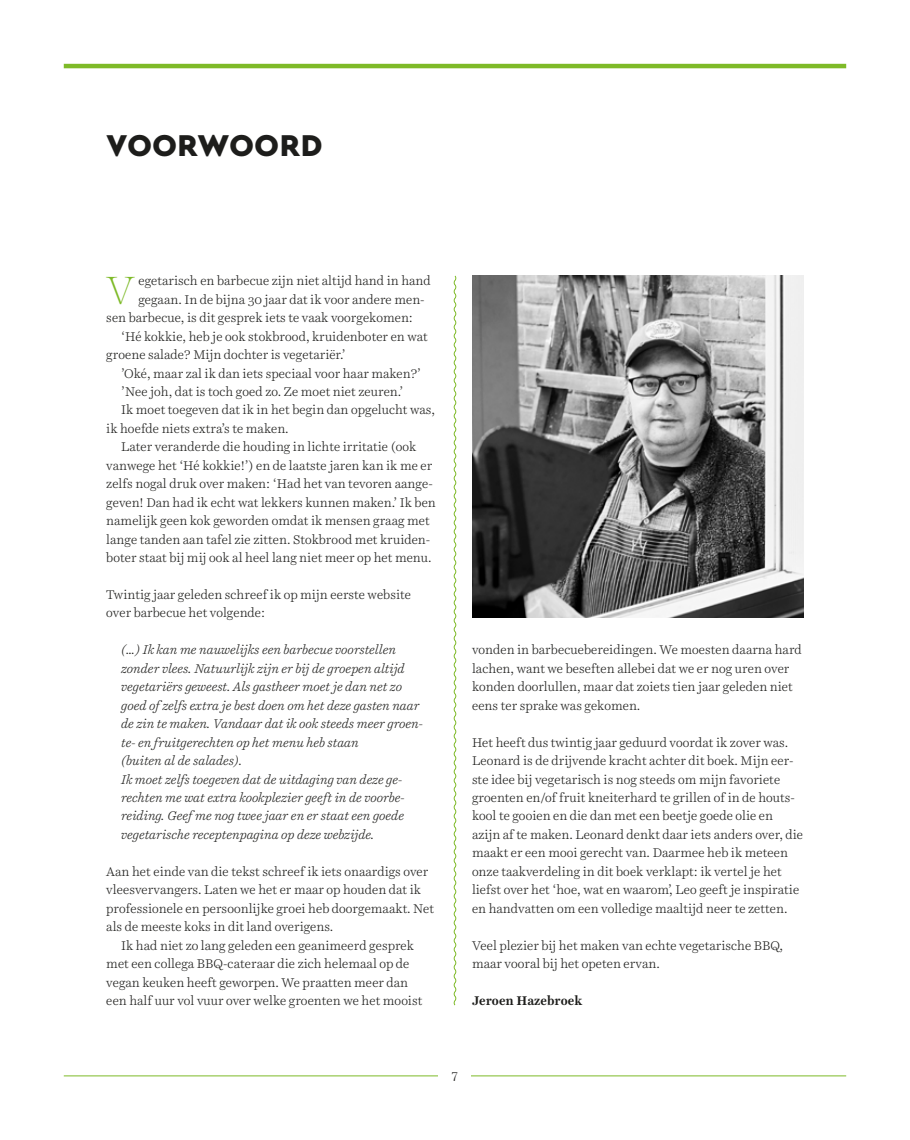
<style>
.page{position:relative;width:910px;height:1140px;background:#fff}
.page>*{position:absolute;margin:0;border:0;box-sizing:border-box;transform-origin:0 0}
.brood0{font:100 39.9px "Harriet Display";color:#7eba28}
.kop_1-new{font:900 31.5px "Cera GR";letter-spacing:.02em;color:#1d1d1b}
.brood2{font:300 12.75px/18.5px "Harriet Text";color:#1d1d1b}
.brood1{font:300 12.75px/18.5px "Harriet Text";color:#1d1d1b}
.brood_opsom{font:italic 300 12.75px/18.5px "Harriet Text";color:#1d1d1b}
.brood0-2{font:300 12.75px "Harriet Text";color:#1d1d1b}
.brood1-2{font:700 12.75px "Harriet Text";color:#1d1d1b}
</style>
<div class="page">
<hr style="left:64px;top:64px;width:782px;height:4px;background:#7eba28">
<hr style="left:64px;top:1075px;width:782px;height:1px;background:#7eba28">
<div style="left:439px;top:1066px;width:32px;height:19px;background:#fff"></div>
<svg style="left:453px;top:275px;width:4px;height:730px"></svg>
<img style="left:472px;top:276px;width:332px;height:341px">
<p class="kop_1-new" style="left:107px;top:127px;width:217px">VOORWOORD</p>
<p class="brood0" style="left:107px;top:262px;width:29px">V</p>
<p class="brood0-2" style="left:138px;top:272px;width:294px">egetarisch en barbecue zijn niet altijd hand in hand</p>
<p class="brood0-2" style="left:138px;top:290px;width:288px">gegaan. In de bijna 30 jaar dat ik voor andere men-</p>
<p class="brood0-2" style="left:106px;top:309px;width:308px">sen barbecue, is dit gesprek iets te vaak voorgekomen:</p>
<p class="brood2" style="left:106px;top:327px;width:323px;text-indent:15px">‘Hé kokkie, heb je ook stokbrood, kruidenboter en wat groene salade? Mijn dochter is vegetariër.’</p>
<p class="brood2" style="left:121px;top:364px;width:301px">’Oké, maar zal ik dan iets speciaal voor haar maken?’</p>
<p class="brood2" style="left:121px;top:382px;width:284px">’Nee joh, dat is toch goed zo. Ze moet niet zeuren.’</p>
<p class="brood2" style="left:106px;top:401px;width:330px;text-indent:15px">Ik moet toegeven dat ik in het begin dan opgelucht was, ik hoefde niets extra’s te maken.</p>
<p class="brood2" style="left:106px;top:437px;width:331px;text-align:center">Later veranderde die houding in lichte irritatie (ook vanwege het ‘Hé kokkie!’) en de laatste jaren kan ik me er zelfs nogal druk over maken: ‘Had het van tevoren aange&shy;geven! Dan had ik echt wat lekkers kunnen maken.’ Ik ben namelijk geen kok geworden omdat ik mensen graag met lange tanden aan tafel zie zitten. Stokbrood met kruiden&shy;boter staat bij mij ook al heel lang niet meer op het menu.</p>
<p class="brood1" style="left:106px;top:585px;width:306px">Twintig jaar geleden schreef ik op mijn eerste website over barbecue het volgende:</p>
<p class="brood_opsom" style="left:121px;top:640px;width:303px">(…) Ik kan me nauwelijks een barbecue voorstellen zonder vlees. Natuurlijk zijn er bij de groepen altijd vegetariërs geweest. Als gastheer moet je dan net zo goed of zelfs extra je best doen om het deze gasten naar de zin te maken. Vandaar dat ik ook steeds meer groen&shy;te- en fruitgerechten op het menu heb staan<br>(buiten al de salades).</p>
<p class="brood_opsom" style="left:121px;top:770px;width:285px">Ik moet zelfs toegeven dat de uitdaging van deze ge&shy;rechten me wat extra kookplezier geeft in de voorbe&shy;reiding. Geef me nog twee jaar en er staat een goede vegetarische receptenpagina op deze webzijde.</p>
<p class="brood1" style="left:106px;top:862px;width:329px">Aan het einde van die tekst schreef ik iets onaardigs over vleesvervangers. Laten we het er maar op houden dat ik professionele en persoonlijke groei heb doorgemaakt. Net als de meeste koks in dit land overigens.</p>
<p class="brood2" style="left:106px;top:936px;width:318px;text-indent:15px">Ik had niet zo lang geleden een geanimeerd gesprek met een collega BBQ-cateraar die zich helemaal op de vegan keuken heeft geworpen. We praatten meer dan een half uur vol vuur over welke groenten we het mooist</p>
<p class="brood2" style="left:472px;top:640px;width:331px">vonden in barbecuebereidingen. We moesten daarna hard lachen, want we beseften allebei dat we er nog uren over konden doorlullen, maar dat zoiets tien jaar geleden niet eens ter sprake was gekomen.</p>
<p class="brood1" style="left:472px;top:733px;width:333px">Het heeft dus twintig jaar geduurd voordat ik zover was.<br>Leonard is de drijvende kracht achter dit boek. Mijn eer&shy;ste idee bij vegetarisch is nog steeds om mijn favoriete groenten en/of fruit kneiterhard te grillen of in de houts&shy;kool te gooien en die dan met een beetje goede olie en azijn af te maken. Leonard denkt daar iets anders over, die maakt er een mooi gerecht van. Daarmee heb ik meteen onze taakverdeling in dit boek verklapt: ik vertel je het liefst over het ‘hoe, wat en waarom’, Leo geeft je inspiratie en handvatten om een volledige maaltijd neer te zetten.</p>
<p class="brood1" style="left:472px;top:936px;width:313px">Veel plezier bij het maken van echte vegetarische BBQ, maar vooral bij het opeten ervan.</p>
<p class="brood1-2" style="left:472px;top:991px;width:112px">Jeroen Hazebroek</p>
<p class="brood1" style="left:452px;top:1065px;width:8px">7</p>
</div>
